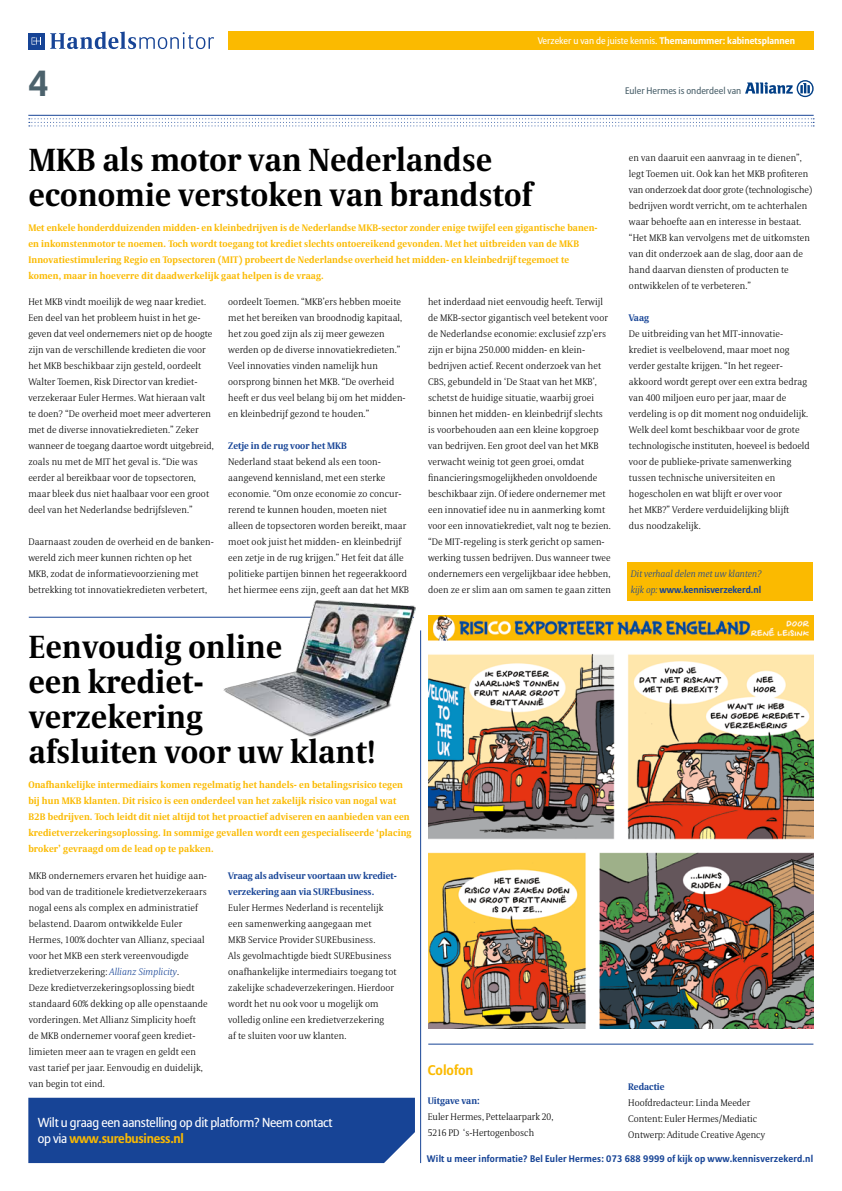
<style>
.page{position:relative;width:842px;height:1191px;background:#fff}
.page>*{position:absolute;margin:0;border:0;box-sizing:border-box;transform-origin:0 0}
.t1{font:700 36px "Allianz Sans";color:#4c626c}
.t2{font:700 32px/35px "Allianz Serif";letter-spacing:.01em;color:#000}
.t3{font:700 14px "Allianz Sans";color:#fbba00}
.t4{font:13px/16px "Allianz Sans";letter-spacing:-.02em;color:#fff}
.t5{font:300 9.5px/16px "Allianz Serif";letter-spacing:.01em;color:#000}
.t6{font:700 9.5px/16px "Allianz Serif";letter-spacing:.015em;color:#fbba00}
.t7{font:700 9.5px/16px "Allianz Serif";color:#174496}
.t8{font:700 9.5px "Allianz Sans";letter-spacing:.02em;color:#174496}
.t9{font:9.5px "Allianz Sans";color:#fff}
.t10{font:700 9.5px "Allianz Sans";color:#174496}
.t11{font:italic 300 9.5px "Allianz Serif";color:#174496}
.t12{font:9.5px "Allianz Sans";color:#4c626c}
.s1{font-weight:700}
.s2{font-family:"Allianz Serif";font-weight:300;font-style:italic}
.s3{font-style:italic;color:#174496}
.s4{font-weight:700;color:#fbba00}
</style>
<div class="page">
<div style="left:627px;top:563px;width:185px;height:38px;background:#fbba00"></div>
<hr style="left:28px;top:115px;width:786px;height:1px;background:#174496">
<svg style="left:29px;top:118px;width:785px;height:8px"></svg>
<svg style="left:50px;top:32px;width:164px;height:17px"></svg>
<div style="left:28px;top:33px;width:16px;height:16px;background:#174496"></div>
<svg style="left:32px;top:37px;width:9px;height:8px"></svg>
<div style="left:228px;top:32px;width:586px;height:18px;background:#fbba00"></div>
<img style="left:428px;top:615px;width:386px;height:414px">
<svg style="left:745px;top:80px;width:69px;height:17px"></svg>
<hr style="left:29px;top:616px;width:385px;height:1px;background:#174496">
<div style="left:28px;top:1097px;width:387px;height:66px;background:#174496"></div>
<hr style="left:420px;top:630px;width:1px;height:533px;background:#174496">
<img style="left:223px;top:600px;width:193px;height:137px">
<hr style="left:428px;top:1043px;width:385px;height:1px;background:#174496">
<h1 class="t1" style="left:28px;top:60px;width:22px">4</h1>
<p class="t9" style="left:538px;top:35px;width:259px">Verzeker u van de juiste kennis. <span class="s1">Themanummer: kabinetsplannen</span></p>
<p class="t12" style="left:625px;top:85px;width:118px">Euler Hermes is onderdeel van</p>
<h2 class="t2" style="left:29px;top:144px;width:505px">MKB als motor van Nederlandse economie verstoken van brandstof</h2>
<p class="t6" style="left:28px;top:220px;width:571px">Met enkele honderdduizenden midden- en kleinbedrijven is de Nederlandse MKB-sector zonder enige twijfel een gigantische banen&shy;en inkomstenmotor te noemen. Toch wordt toegang tot krediet slechts ontoereikend gevonden. Met het uitbreiden van de MKB Innovatiestimulering Regio en Topsectoren (MIT) probeert de Nederlandse overheid het midden- en kleinbedrijf tegemoet te komen, maar in hoeverre dit daadwerkelijk gaat helpen is de vraag.</p>
<p class="t5" style="left:28px;top:294px;width:187px">Het MKB vindt moeilijk de weg naar krediet.<br>Een deel van het probleem huist in het ge&shy;geven dat veel ondernemers niet op de hoogte zijn van de verschillende kredieten die voor het MKB beschikbaar zijn gesteld, oordeelt Walter Toemen, Risk Director van krediet&shy;verzekeraar Euler Hermes. Wat hieraan valt te doen? “De overheid moet meer adverteren met de diverse innovatiekredieten.” Zeker wanneer de toegang daartoe wordt uitgebreid, zoals nu met de MIT het geval is. “Die was eerder al bereikbaar voor de topsectoren, maar bleek dus niet haalbaar voor een groot deel van het Nederlandse bedrijfsleven.”</p>
<p class="t5" style="left:28px;top:534px;width:187px">Daarnaast zouden de overheid en de banken&shy;wereld zich meer kunnen richten op het MKB, zodat de informatievoorziening met betrekking tot innovatiekredieten verbetert,</p>
<p class="t5" style="left:629px;top:150px;width:185px">en van daaruit een aanvraag in te dienen”, legt Toemen uit. Ook kan het MKB profiteren van onderzoek dat door grote (technologische) bedrijven wordt verricht, om te achterhalen waar behoefte aan en interesse in bestaat. “Het MKB kan vervolgens met de uitkomsten van dit onderzoek aan de slag, door aan de hand daarvan diensten of producten te ontwikkelen of te verbeteren.”</p>
<p class="t7" style="left:629px;top:310px;width:22px">Vaag</p>
<p class="t5" style="left:629px;top:326px;width:182px">De uitbreiding van het MIT-innovatie&shy;krediet is veelbelovend, maar moet nog verder gestalte krijgen. “In het regeer&shy;akkoord wordt gerept over een extra bedrag van 400 miljoen euro per jaar, maar de verdeling is op dit moment nog onduidelijk.<br>Welk deel komt beschikbaar voor de grote technologische instituten, hoeveel is bedoeld voor de publieke-private samenwerking tussen technische universiteiten en hogescholen en wat blijft er over voor<br>het MKB?” Verdere verduidelijking blijft<br>dus noodzakelijk.</p>
<p class="t11" style="left:631px;top:568px;width:132px">Dit verhaal delen met uw klanten?</p>
<p class="t10" style="left:631px;top:584px;width:132px"><span class="s2">kijk op:</span> www.kennisverzekerd.nl</p>
<p class="t5" style="left:228px;top:294px;width:179px">oordeelt Toemen. “MKB’ers hebben moeite met het bereiken van broodnodig kapitaal, het zou goed zijn als zij meer gewezen werden op de diverse innovatiekredieten.” Veel innovaties vinden namelijk hun oorsprong binnen het MKB. “De overheid heeft er dus veel belang bij om het midden&shy;en kleinbedrijf gezond te houden.”</p>
<p class="t7" style="left:228px;top:438px;width:120px">Zetje in de rug voor het MKB</p>
<p class="t5" style="left:228px;top:454px;width:182px">Nederland staat bekend als een toon&shy;aangevend kennisland, met een sterke economie. “Om onze economie zo concur&shy;rerend te kunnen houden, moeten niet alleen de topsectoren worden bereikt, maar moet ook juist het midden- en kleinbedrijf een zetje in de rug krijgen.” Het feit dat álle politieke partijen binnen het regeerakkoord het hiermee eens zijn, geeft aan dat het MKB</p>
<h2 class="t2" style="left:29px;top:631px;width:348px">Eenvoudig online<br>een krediet&shy;verzekering<br>afsluiten voor uw klant!</h2>
<p class="t6" style="left:28px;top:777px;width:385px">Onafhankelijke intermediairs komen regelmatig het handels- en betalingsrisico tegen bij hun MKB klanten. Dit risico is een onderdeel van het zakelijk risico van nogal wat B2B bedrijven. Toch leidt dit niet altijd tot het proactief adviseren en aanbieden van een kredietverzekeringsoplossing. In sommige gevallen wordt een gespecialiseerde ‘placing broker’ gevraagd om de lead op te pakken.</p>
<p class="t5" style="left:29px;top:868px;width:181px">MKB ondernemers ervaren het huidige aan&shy;bod van de traditionele kredietverzekeraars nogal eens als complex en administratief belastend. Daarom ontwikkelde Euler Hermes, 100% dochter van Allianz, speciaal voor het MKB een sterk vereenvoudigde kredietverzekering: <span class="s3">Allianz Simplicity</span>.<br>Deze kredietverzekeringsoplossing biedt standaard 60% dekking op alle openstaande vorderingen. Met Allianz Simplicity hoeft de MKB ondernemer vooraf geen krediet&shy;limieten meer aan te vragen en geldt een vast tarief per jaar. Eenvoudig en duidelijk, van begin tot eind.</p>
<p class="t5" style="left:428px;top:294px;width:185px">het inderdaad niet eenvoudig heeft. Terwijl de MKB-sector gigantisch veel betekent voor de Nederlandse economie: exclusief zzp’ers zijn er bijna 250.000 midden- en klein&shy;bedrijven actief. Recent onderzoek van het CBS, gebundeld in ‘De Staat van het MKB’, schetst de huidige situatie, waarbij groei binnen het midden- en kleinbedrijf slechts is voorbehouden aan een kleine kopgroep van bedrijven. Een groot deel van het MKB verwacht weinig tot geen groei, omdat financieringsmogelijkheden onvoldoende beschikbaar zijn. Of iedere ondernemer met een innovatief idee nu in aanmerking komt voor een innovatiekrediet, valt nog te bezien. “De MIT-regeling is sterk gericht op samen&shy;werking tussen bedrijven. Dus wanneer twee ondernemers een vergelijkbaar idee hebben, doen ze er slim aan om samen te gaan zitten</p>
<p class="t7" style="left:228px;top:868px;width:170px">Vraag als adviseur voortaan uw krediet&shy;verzekering aan via SUREbusiness.</p>
<p class="t5" style="left:228px;top:900px;width:170px">Euler Hermes Nederland is recentelijk een samenwerking aangegaan met<br>MKB Service Provider SUREbusiness.<br>Als gevolmachtigde biedt SUREbusiness onafhankelijke intermediairs toegang tot zakelijke schadeverzekeringen. Hierdoor wordt het nu ook voor u mogelijk om volledig online een kredietverzekering<br>af te sluiten voor uw klanten.</p>
<h3 class="t3" style="left:428px;top:1061px;width:47px">Colofon</h3>
<p class="t7" style="left:428px;top:1093px;width:54px">Uitgave van:</p>
<p class="t5" style="left:428px;top:1109px;width:127px">Euler Hermes, Pettelaarpark 20,<br>5216 PD ‘s-Hertogenbosch</p>
<p class="t7" style="left:628px;top:1078px;width:38px">Redactie</p>
<p class="t5" style="left:628px;top:1094px;width:138px">Hoofdredacteur: Linda Meeder<br>Content: Euler Hermes/Mediatic<br>Ontwerp: Aditude Creative Agency</p>
<p class="t8" style="left:427px;top:1153px;width:388px">Wilt u meer informatie? Bel Euler Hermes: 073 688 9999 of kijk op www.kennisverzekerd.nl</p>
<h3 class="t4" style="left:38px;top:1114px;width:297px">Wilt u graag een aanstelling op dit platform? Neem contact op via <span class="s4">www.surebusiness.nl</span></h3>
</div>
